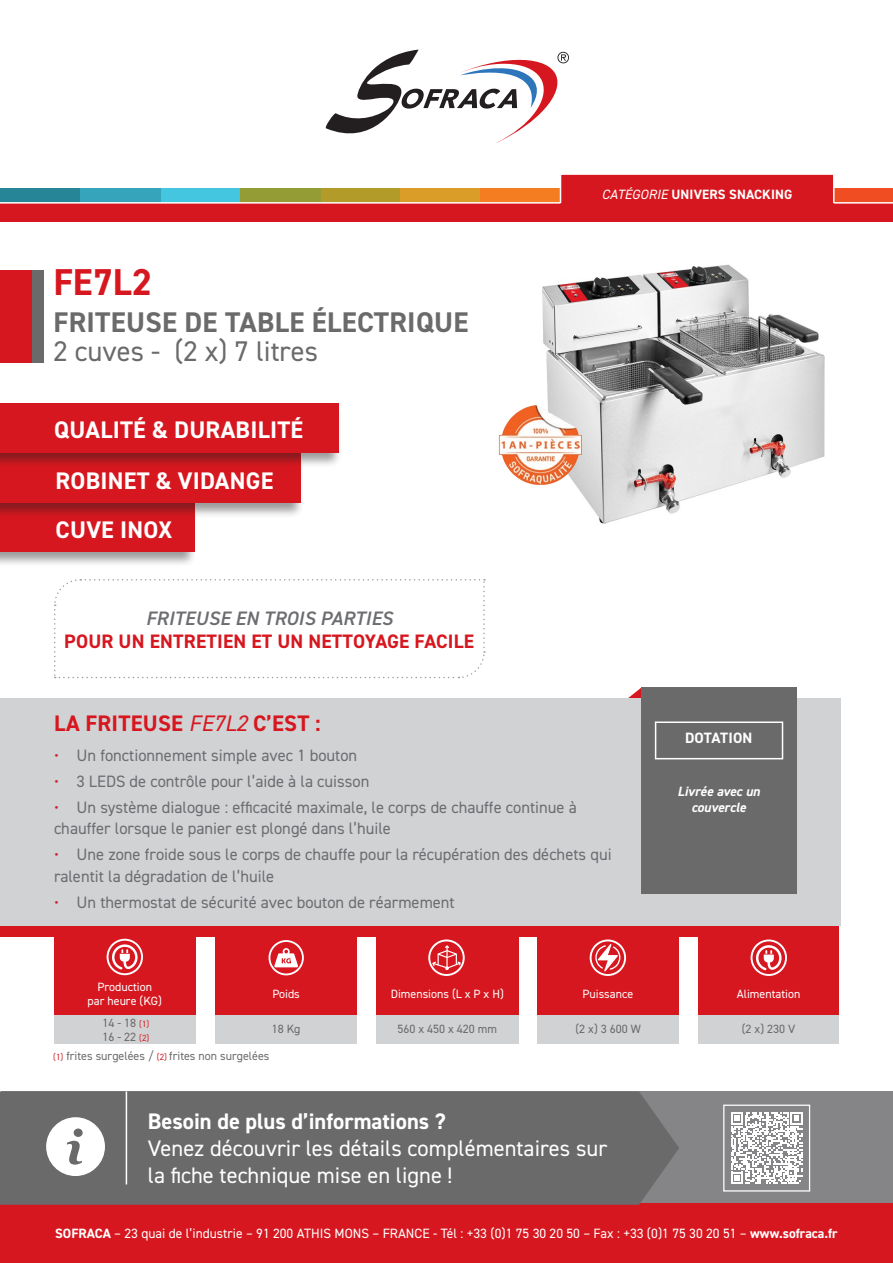
<style>
.page{position:relative;width:893px;height:1263px;background:#fff}
.page>*{position:absolute;margin:0;border:0;box-sizing:border-box;transform-origin:0 0}
.t1{font:700 37.5px "DIN2014";color:#d7171f}
.t2{font:700 28.5px "DIN2014";letter-spacing:.01em;color:#6b6a6a}
.t3{font:28.5px "DIN2014";color:#6b6a6a}
.t4{font:700 24px "DIN2014";letter-spacing:.01em;color:#fff}
.TEXTE{font:22.5px "DIN2014";color:#fff}
.TEXTE-2{font:700 22.5px "DIN2014";color:#fff}
.TEXTE-3{font:700 22.5px "DIN2014";letter-spacing:.01em;color:#d7171f}
.t5{font:700 19.5px "DIN2014";letter-spacing:.01em;color:#d7171f}
.t6{font:italic 600 19.5px "DIN2014";letter-spacing:.01em;color:#6c6d70}
.t7{font:16.5px/21.6px "DIN2014";color:#6c6d70}
.t8{font:700 15px "DIN2014";letter-spacing:.01em;color:#fff}
.t9{font:13.5px "DIN2014";color:#fff}
.TEXTE-4{font:700 13.5px "DIN2014";letter-spacing:.01em;color:#fff}
.t10{font:italic 700 13.5px "DIN2014";color:#fff}
.TEXTE-5{font:12px "DIN2014";color:#6b6a6a}
.références{font:12px "DIN2014";color:#fff}
.s1{font-weight:400;font-style:italic}
.s2{color:#d1232a}
.s3{font-size:9px;color:#d1232a}
.s4{font-weight:700}
</style>
<div class="page">
<div style="left:2px;top:1091px;width:891px;height:114px;background:#858587"></div>
<div style="left:0;top:1204px;width:893px;height:59px;background:#d7171f"></div>
<svg style="left:54px;top:579px;width:432px;height:100px"></svg>
<div style="left:0;top:1091px;width:679px;height:114px;background:#6b6a6a"></div>
<hr style="left:126px;top:1091px;width:1px;height:93px;background:#fff">
<svg style="left:46px;top:1117px;width:59px;height:59px;background:#d3d3d3"></svg>
<div style="left:0;top:270px;width:32px;height:92px;background:#d7171f"></div>
<div style="left:32px;top:270px;width:11px;height:92px;background:#6b6a6a"></div>
<div style="left:320px;top:188px;width:81px;height:16px;background:#b39b2a"></div>
<div style="left:401px;top:188px;width:80px;height:16px;background:#da9d27"></div>
<div style="left:481px;top:188px;width:80px;height:16px;background:#f47d21"></div>
<div style="left:834px;top:188px;width:59px;height:16px;background:#f04d22"></div>
<div style="left:160px;top:188px;width:80px;height:16px;background:#44c5e0"></div>
<div style="left:0;top:188px;width:80px;height:16px;background:#278598"></div>
<div style="left:240px;top:188px;width:80px;height:16px;background:#949d35"></div>
<div style="left:80px;top:188px;width:80px;height:16px;background:#36a4ba"></div>
<div style="left:560px;top:173px;width:274px;height:37px;background:#d7171f;border:2px solid #fff"></div>
<div style="left:0;top:204px;width:893px;height:18px;background:#d7171f"></div>
<hr style="left:834px;top:202px;width:59px;height:2px;background:#fff">
<hr style="left:0;top:202px;width:560px;height:2px;background:#fff">
<svg style="left:325px;top:50px;width:244px;height:93px"></svg>
<div style="left:0;top:698px;width:840px;height:228px;background:#d1d2d4"></div>
<div style="left:0;top:926px;width:839px;height:10px;background:#d7171f"></div>
<div style="left:215px;top:926px;width:142px;height:89px;background:#d7171f"></div>
<div style="left:54px;top:926px;width:142px;height:89px;background:#d7171f"></div>
<div style="left:376px;top:926px;width:142px;height:89px;background:#d7171f"></div>
<div style="left:537px;top:926px;width:141px;height:89px;background:#d7171f"></div>
<div style="left:698px;top:926px;width:141px;height:89px;background:#d7171f"></div>
<div style="left:215px;top:1015px;width:142px;height:29px;background:#d1d2d4"></div>
<div style="left:54px;top:1015px;width:142px;height:29px;background:#d1d2d4"></div>
<div style="left:376px;top:1015px;width:142px;height:29px;background:#d1d2d4"></div>
<div style="left:537px;top:1015px;width:141px;height:29px;background:#d1d2d4"></div>
<div style="left:698px;top:1015px;width:141px;height:29px;background:#d1d2d4"></div>
<svg style="left:751px;top:939px;width:36px;height:37px"></svg>
<svg style="left:107px;top:939px;width:36px;height:36px"></svg>
<svg style="left:428px;top:939px;width:37px;height:37px"></svg>
<svg style="left:590px;top:939px;width:36px;height:37px"></svg>
<svg style="left:628px;top:688px;width:13px;height:10px"></svg>
<div style="left:641px;top:688px;width:155px;height:206px;background:#6b6a6a"></div>
<div style="left:655px;top:721px;width:128px;height:38px;border:2px solid #fff"></div>
<svg style="left:269px;top:940px;width:35px;height:35px"></svg>
<img style="left:542px;top:264px;width:283px;height:260px">
<svg style="left:731px;top:1112px;width:72px;height:72px"></svg>
<div style="left:723px;top:1104px;width:87px;height:87px;border:1px solid #fff"></div>
<img style="left:498px;top:402px;width:87px;height:83px">
<div style="left:0;top:501px;width:197px;height:66px;background:#231f20;opacity:.45"></div>
<div style="left:0;top:503px;width:194px;height:49px;background:#d7171f"></div>
<div style="left:0;top:452px;width:304px;height:66px;background:#231f20;opacity:.45"></div>
<div style="left:0;top:453px;width:301px;height:50px;background:#d7171f"></div>
<div style="left:0;top:402px;width:342px;height:66px;background:#231f20;opacity:.45"></div>
<div style="left:0;top:403px;width:339px;height:50px;background:#d7171f"></div>
<p class="t1" style="left:53px;top:257px;width:100px">FE7L2</p>
<p class="t2" style="left:54px;top:303px;width:416px">FRITEUSE DE TABLE ÉLECTRIQUE</p>
<p class="t3" style="left:53px;top:333px;width:266px">2 cuves - (2 x) 7 litres</p>
<p class="t4" style="left:54px;top:414px;width:251px">QUALITÉ &amp; DURABILITÉ</p>
<p class="t4" style="left:56px;top:465px;width:219px">ROBINET &amp; VIDANGE</p>
<p class="t4" style="left:56px;top:513px;width:118px">CUVE INOX</p>
<p class="t6" style="left:146px;top:605px;width:248px">FRITEUSE EN TROIS PARTIES</p>
<p class="t5" style="left:64px;top:628px;width:411px">POUR UN ENTRETIEN ET UN NETTOYAGE FACILE</p>
<p class="TEXTE-3" style="left:54px;top:708px;width:268px">LA FRITEUSE <span class="s1">FE7L2</span> C’EST :</p>
<p class="TEXTE-4" style="left:602px;top:185px;width:192px"><span class="s1">CATÉGORIE</span> UNIVERS SNACKING</p>
<p class="t8" style="left:685px;top:728px;width:69px">DOTATION</p>
<p class="t7" style="left:54px;top:744px;width:305px"><span class="s2">•</span> Un fonctionnement simple avec 1 bouton</p>
<p class="t7" style="left:54px;top:770px;width:317px"><span class="s2">•</span> 3 LEDS de contrôle pour l’aide à la cuisson</p>
<p class="t7" style="left:54px;top:796px;width:524px"><span class="s2">•</span> Un système dialogue : efficacité maximale, le corps de chauffe continue à chauffer lorsque le panier est plongé dans l’huile</p>
<p class="t7" style="left:54px;top:843px;width:559px"><span class="s2">•</span> Une zone froide sous le corps de chauffe pour la récupération des déchets qui ralentit la dégradation de l’huile</p>
<p class="t7" style="left:54px;top:891px;width:402px"><span class="s2">•</span> Un thermostat de sécurité avec bouton de réarmement</p>
<p class="t10" style="left:678px;top:782px;width:84px">Livrée avec un</p>
<p class="t10" style="left:691px;top:798px;width:56px">couvercle</p>
<p class="références" style="left:98px;top:979px;width:56px">Production</p>
<p class="références" style="left:88px;top:993px;width:76px">par heure (KG)</p>
<p class="TEXTE-5" style="left:102px;top:1015px;width:49px">14 - 18 <span class="s3">(1)</span></p>
<p class="TEXTE-5" style="left:102px;top:1030px;width:49px">16 - 22 <span class="s3">(2)</span></p>
<p class="références" style="left:272px;top:986px;width:29px">Poids</p>
<p class="références" style="left:391px;top:986px;width:115px">Dimensions (L x P x H)</p>
<p class="références" style="left:582px;top:986px;width:52px">Puissance</p>
<p class="références" style="left:737px;top:987px;width:65px">Alimentation</p>
<p class="TEXTE-5" style="left:272px;top:1022px;width:30px">18 Kg</p>
<p class="TEXTE-5" style="left:397px;top:1022px;width:101px">560 x 450 x 420 mm</p>
<p class="TEXTE-5" style="left:575px;top:1022px;width:67px">(2 x) 3 600 W</p>
<p class="TEXTE-5" style="left:742px;top:1022px;width:55px">(2 x) 230 V</p>
<p class="TEXTE-5" style="left:53px;top:1048px;width:218px"><span class="s3">(1)</span> frites surgelées / <span class="s3">(2)</span> frites non surgelées</p>
<p class="TEXTE-2" style="left:148px;top:1106px;width:300px">Besoin de plus d’informations ?</p>
<p class="TEXTE" style="left:148px;top:1134px;width:461px">Venez découvrir les détails complémentaires sur</p>
<p class="TEXTE" style="left:148px;top:1161px;width:306px">la fiche technique mise en ligne !</p>
<p class="t9" style="left:55px;top:1224px;width:784px"><span class="s4">SOFRACA</span> – 23 quai de l’industrie – 91 200 ATHIS MONS – FRANCE - Tél : +33 (0)1 75 30 20 50 – Fax : +33 (0)1 75 30 20 51 – <span class="s4">www.sofraca.fr</span></p>
</div>
